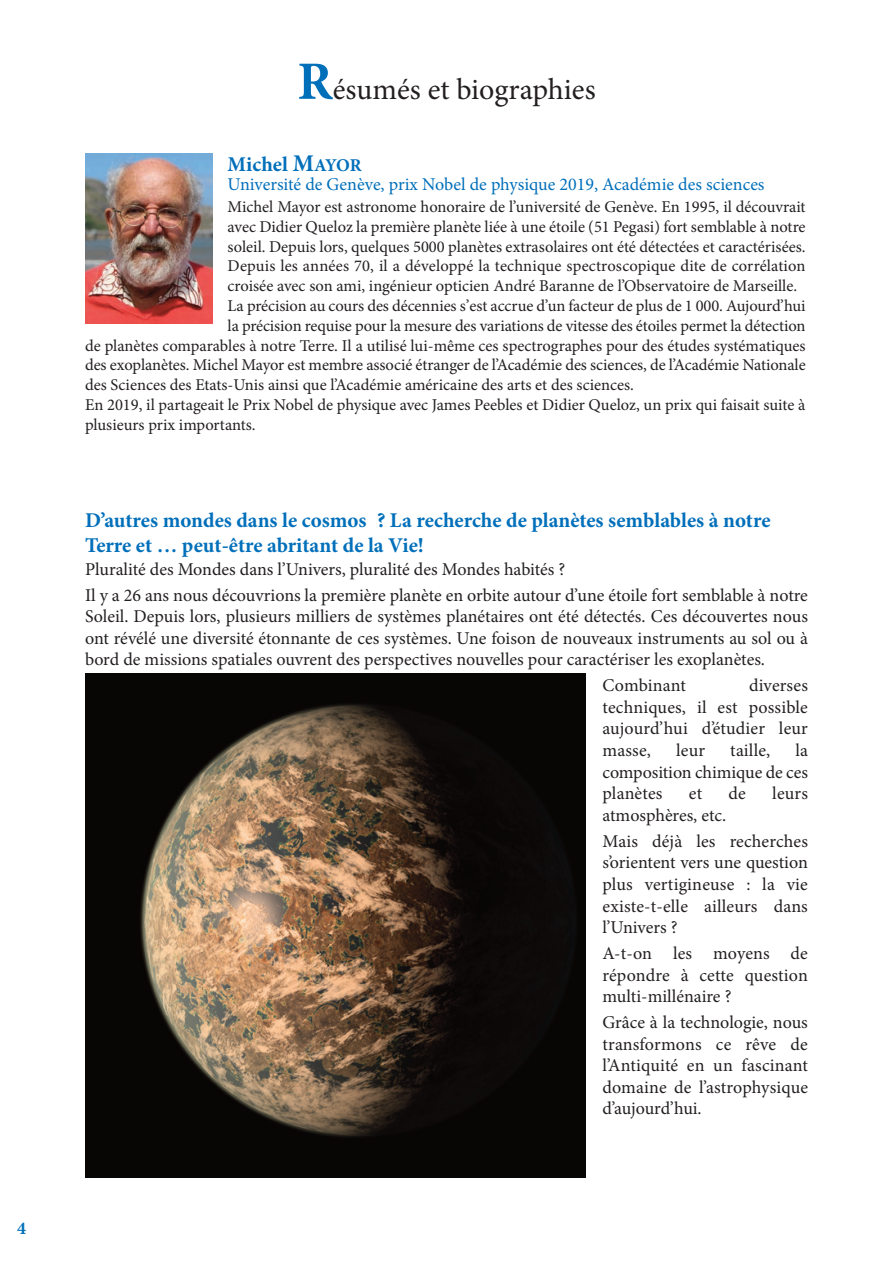
<style>
.page{position:relative;width:893px;height:1263px;background:#fff}
.page>*{position:absolute;margin:0;border:0;box-sizing:border-box;transform-origin:0 0}
.t1{font:30px "Minion Pro";color:#231f20}
.t2{font:700 21px/25.2px "Minion Pro";color:#006fba}
.t3{font:18px/21.6px "Minion Pro";color:#231f20;text-align:justify}
.t4{font:18px "Minion Pro";color:#006fba}
.t5{font:700 18px "Minion Pro";color:#006fba}
.t6{font:16.5px "Minion Pro";color:#231f20}
.s1{font-weight:700;font-size:54px;color:#006fba}
.s2{font-size:24px}
.s3{font-size:18px}
</style>
<div class="page">
<img style="left:85px;top:153px;width:128px;height:170px">
<img style="left:85px;top:674px;width:501px;height:504px">
<p class="t5" style="left:17px;top:1221px;width:10px">4</p>
<h1 class="t1" style="left:297px;top:77px;width:300px"><span class="s1">R</span>ésumés et biographies</h1>
<p class="t2" style="left:228px;top:153px;width:136px">Michel <span class="s2">M</span><span class="s3">AYOR</span></p>
<p class="t4" style="left:228px;top:177px;width:538px">Université de Genève, prix Nobel de physique 2019, Académie des sciences</p>
<p class="t6" style="left:228px;top:200px;width:579px">Michel Mayor est astronome honoraire de l’université de Genève. En 1995, il découvrait</p>
<p class="t6" style="left:228px;top:220px;width:579px">avec Didier Queloz la première planète liée à une étoile (51 Pegasi) fort semblable à notre</p>
<p class="t6" style="left:228px;top:240px;width:579px">soleil. Depuis lors, quelques 5000 planètes extrasolaires ont été détectées et caractérisées.</p>
<p class="t6" style="left:228px;top:260px;width:579px">Depuis les années 70, il a développé la technique spectroscopique dite de corrélation</p>
<p class="t6" style="left:228px;top:279px;width:571px">croisée avec son ami, ingénieur opticien André Baranne de l’Observatoire de Marseille.</p>
<p class="t6" style="left:228px;top:299px;width:580px">La précision au cours des décennies s’est accrue d’un facteur de plus de 1 000. Aujourd’hui</p>
<p class="t6" style="left:228px;top:319px;width:579px">la précision requise pour la mesure des variations de vitesse des étoiles permet la détection</p>
<p class="t6" style="left:85px;top:339px;width:722px">de planètes comparables à notre Terre. Il a utilisé lui-même ces spectrographes pour des études systématiques</p>
<p class="t6" style="left:85px;top:359px;width:722px">des exoplanètes. Michel Mayor est membre associé étranger de l’Académie des sciences, de l’Académie Nationale</p>
<p class="t6" style="left:85px;top:378px;width:550px">des Sciences des Etats-Unis ainsi que l’Académie américaine des arts et des sciences.</p>
<p class="t6" style="left:85px;top:398px;width:722px">En 2019, il partageait le Prix Nobel de physique avec James Peebles et Didier Queloz, un prix qui faisait suite à</p>
<p class="t6" style="left:85px;top:418px;width:172px">plusieurs prix importants.</p>
<p class="t2" style="left:85px;top:509px;width:687px">D’autres mondes dans le cosmos ? La recherche de planètes semblables à notre<br>Terre et … peut-être abritant de la Vie!</p>
<p class="t3" style="left:85px;top:558px;width:724px;line-height:25.8px">Pluralité des Mondes dans l’Univers, pluralité des Mondes habités ?<br>Il y a 26 ans nous découvrions la première planète en orbite autour d’une étoile fort semblable à notre</p>
<p class="t3" style="left:85px;top:607px;width:724px">Soleil. Depuis lors, plusieurs milliers de systèmes planétaires ont été détectés. Ces découvertes nous ont révélé une diversité étonnante de ces systèmes. Une foison de nouveaux instruments au sol ou à bord de missions spatiales ouvrent des perspectives nouvelles pour caractériser les exoplanètes.</p>
<p class="t3" style="left:602px;top:676px;width:85px">Combinant</p>
<p class="t3" style="left:602px;top:676px;width:207px;text-indent:147px">diverses techniques, il est possible aujourd’hui d’étudier leur masse,</p>
<p class="t3" style="left:602px;top:741px;width:207px;text-indent:193px">la composition chimique de ces planètes</p>
<p class="t3" style="left:676px;top:741px;width:30px">leur</p>
<p class="t3" style="left:730px;top:741px;width:42px">taille,</p>
<p class="t3" style="left:689px;top:784px;width:15px">et</p>
<p class="t3" style="left:729px;top:784px;width:19px">de</p>
<p class="t3" style="left:772px;top:784px;width:37px">leurs</p>
<p class="t3" style="left:602px;top:804px;width:207px;line-height:25.8px">atmosphères, etc.<br>Mais déjà les recherches</p>
<p class="t3" style="left:602px;top:853px;width:207px">s’orientent vers une question plus vertigineuse : la vie existe-t-elle ailleurs dans l’Univers ?</p>
<p class="t3" style="left:602px;top:944px;width:207px">A-t-on les moyens de répondre à cette question multi-millénaire ?</p>
<p class="t3" style="left:602px;top:1013px;width:207px">Grâce à la technologie, nous transformons ce rêve de l’Antiquité en un fascinant domaine de l’astrophysique d’aujourd’hui.</p>
</div>
